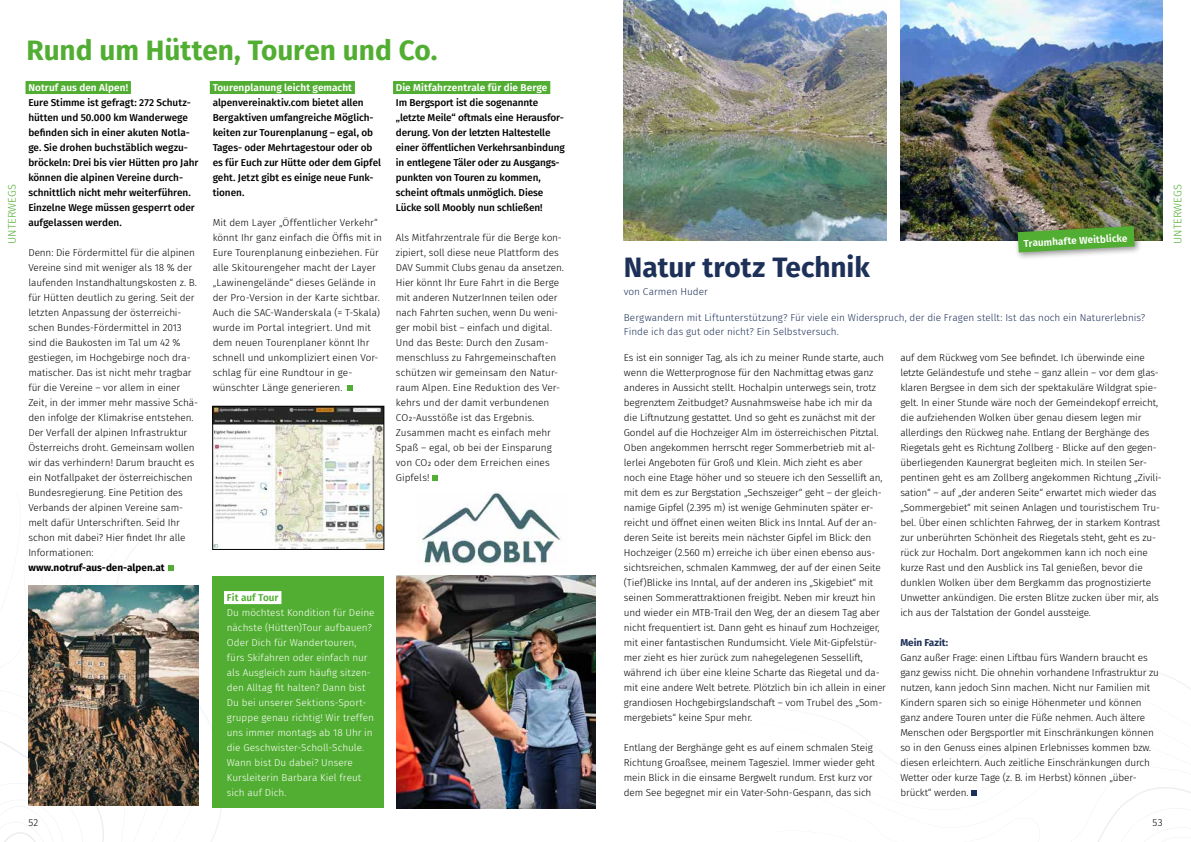
<style>
.page{position:relative;width:1191px;height:842px;background:#fff}
.page>*{position:absolute;margin:0;border:0;box-sizing:border-box;transform-origin:0 0}
.t1{font:700 28px "Fira Sans";letter-spacing:-.005em;color:#52ae32}
.t2{font:700 28px "Fira Sans";color:#1d3058}
.t3{font:300 11px "Fira Sans";color:#52ae32}
.t4{font:300 10px/15px "Fira Sans";letter-spacing:-.01em;color:#000}
.t5{font:500 10px/15px "Fira Sans";letter-spacing:-.01em;color:#000}
.t6{font:300 10px/15px "Fira Sans";color:#fff}
.t7{font:300 10px/14px "Fira Sans";color:#1d3058}
.t8{font:600 10px "Fira Sans";letter-spacing:.005em;color:#fff}
.t9{font:700 10px "Fira Sans";color:#000}
.t10{font:700 10px "Fira Sans";letter-spacing:-.005em;color:#1d3058}
.t11{font:600 10px "Fira Sans";letter-spacing:.005em;color:#52ae32}
</style>
<div class="page">
<svg style="left:111px;top:550px;width:111px;height:292px"></svg>
<svg style="left:885px;top:668px;width:306px;height:96px"></svg>
<div style="left:26px;top:81px;width:105px;height:13px;background:#52ae32"></div>
<svg style="left:432px;top:475px;width:5px;height:6px"></svg>
<img style="left:28px;top:586px;width:170px;height:219px">
<div style="left:210px;top:81px;width:145px;height:13px;background:#52ae32"></div>
<div style="left:393px;top:81px;width:157px;height:13px;background:#52ae32"></div>
<img style="left:214px;top:408px;width:168px;height:140px">
<div style="left:212px;top:406px;width:172px;height:144px;border:1px solid #000"></div>
<img style="left:417px;top:491px;width:145px;height:75px">
<img style="left:397px;top:576px;width:198px;height:233px">
<svg style="left:348px;top:386px;width:5px;height:5px"></svg>
<svg style="left:168px;top:566px;width:6px;height:5px"></svg>
<img style="left:900px;top:0;width:262px;height:240px">
<img style="left:624px;top:0;width:262px;height:240px">
<svg style="left:899px;top:764px;width:292px;height:78px"></svg>
<div style="left:1013px;top:222px;width:129px;height:38px;background:#000;opacity:.44"></div>
<svg style="left:1017px;top:226px;width:117px;height:26px"></svg>
<div style="left:212px;top:576px;width:171px;height:232px;background:#52ae32"></div>
<div style="left:224px;top:591px;width:57px;height:13px;background:#fff"></div>
<h1 class="t1" style="left:27px;top:27px;width:412px">Rund um Hütten, Touren und Co.</h1>
<p class="t8" style="left:213px;top:79px;width:141px">Tourenplanung leicht gemacht</p>
<p class="t5" style="left:213px;top:95px;width:170px">alpenvereinaktiv.com bietet allen<br>Bergaktiven umfangreiche Möglich&shy;keiten zur Tourenplanung – egal, ob<br>Tages- oder Mehrtagestour oder ob es für Euch zur Hütte oder dem Gipfel geht. Jetzt gibt es einige neue Funk&shy;tionen.</p>
<p class="t4" style="left:213px;top:215px;width:171px">Mit dem Layer „Öffentlicher Verkehr“ könnt Ihr ganz einfach die Öffis mit in Eure Tourenplanung einbeziehen. Für alle Skitourengeher macht der Layer „Lawinengelände“ dieses Gelände in der Pro-Version in der Karte sichtbar.<br>Auch die SAC-Wanderskala (= T-Skala) wurde im Portal integriert. Und mit dem neuen Tourenplaner könnt Ihr schnell und unkompliziert einen Vor&shy;schlag für eine Rundtour in ge&shy;wünschter Länge generieren.</p>
<p class="t8" style="left:396px;top:79px;width:153px">Die Mitfahrzentrale für die Berge</p>
<p class="t5" style="left:396px;top:95px;width:170px">Im Bergsport ist die sogenannte „letzte Meile“ oftmals eine Herausfor&shy;derung. Von der letzten Haltestelle einer öffentlichen Verkehrsanbindung in entlegene Täler oder zu Ausgangs&shy;punkten von Touren zu kommen, scheint oftmals unmöglich. Diese Lücke soll Moobly nun schließen!</p>
<p class="t4" style="left:396px;top:230px;width:170px">Als Mitfahrzentrale für die Berge kon&shy;zipiert, soll diese neue Plattform des DAV Summit Clubs genau da ansetzen.<br>Hier könnt Ihr Eure Fahrt in die Berge mit anderen NutzerInnen teilen oder nach Fahrten suchen, wenn Du weni&shy;ger mobil bist – einfach und digital.<br>Und das Beste: Durch den Zusam&shy;menschluss zu Fahrgemeinschaften schützen wir gemeinsam den Natur&shy;raum Alpen. Eine Reduktion des Ver&shy;kehrs und der damit verbundenen CO2-Ausstöße ist das Ergebnis.<br>Zusammen macht es einfach mehr Spaß – egal, ob bei der Einsparung von CO2 oder dem Erreichen eines Gipfels!</p>
<p class="t8" style="left:28px;top:79px;width:101px">Notruf aus den Alpen!</p>
<p class="t5" style="left:28px;top:95px;width:171px">Eure Stimme ist gefragt: 272 Schutz&shy;hütten und 50.000 km Wanderwege befinden sich in einer akuten Notla&shy;ge. Sie drohen buchstäblich wegzu&shy;bröckeln: Drei bis vier Hütten pro Jahr können die alpinen Vereine durch&shy;schnittlich nicht mehr weiterführen.<br>Einzelne Wege müssen gesperrt oder aufgelassen werden.</p>
<p class="t4" style="left:28px;top:245px;width:171px">Denn: Die Fördermittel für die alpinen Vereine sind mit weniger als 18 % der laufenden Instandhaltungskosten z. B. für Hütten deutlich zu gering. Seit der letzten Anpassung der österreichi&shy;schen Bundes-Fördermittel in 2013 sind die Baukosten im Tal um 42 % gestiegen, im Hochgebirge noch dra&shy;matischer. Das ist nicht mehr tragbar für die Vereine – vor allem in einer Zeit, in der immer mehr massive Schä&shy;den infolge der Klimakrise entstehen.<br>Der Verfall der alpinen Infrastruktur Österreichs droht. Gemeinsam wollen wir das verhindern! Darum braucht es ein Notfallpaket der österreichischen Bundesregierung. Eine Petition des Verbands der alpinen Vereine sam&shy;melt dafür Unterschriften. Seid Ihr schon mit dabei? Hier findet Ihr alle Informationen:</p>
<p class="t9" style="left:28px;top:559px;width:138px">www.notruf-aus-den-alpen.at</p>
<p class="t3" style="left:4px;top:244px;width:61px;rotate:-90deg">UNTERWEGS</p>
<p class="t3" style="left:1169px;top:244px;width:61px;rotate:-90deg">UNTERWEGS</p>
<p class="t8" style="left:1023px;top:235px;width:105px;rotate:-3deg">Traumhafte Weitblicke</p>
<h1 class="t2" style="left:624px;top:244px;width:247px">Natur trotz Technik</h1>
<p class="t7" style="left:624px;top:285px;width:85px">von Carmen Huder</p>
<p class="t7" style="left:624px;top:310px;width:523px">Bergwandern mit Liftunterstützung? Für viele ein Widerspruch, der die Fragen stellt: Ist das noch ein Naturerlebnis?<br>Finde ich das gut oder nicht? Ein Selbstversuch.</p>
<p class="t4" style="left:900px;top:350px;width:263px">auf dem Rückweg vom See befindet. Ich überwinde eine letzte Geländestufe und stehe – ganz allein – vor dem glas&shy;klaren Bergsee in dem sich der spektakuläre Wildgrat spie&shy;gelt. In einer Stunde wäre noch der Gemeindekopf erreicht, die aufziehenden Wolken über genau diesem legen mir allerdings den Rückweg nahe. Entlang der Berghänge des Riegetals geht es Richtung Zollberg - Blicke auf den gegen&shy;überliegenden Kaunergrat begleiten mich. In steilen Ser&shy;pentinen geht es am Zollberg angekommen Richtung „Zivili&shy;sation“ – auf „der anderen Seite“ erwartet mich wieder das „Sommergebiet“ mit seinen Anlagen und touristischem Tru&shy;bel. Über einen schlichten Fahrweg, der in starkem Kontrast zur unberührten Schönheit des Riegetals steht, geht es zu&shy;rück zur Hochalm. Dort angekommen kann ich noch eine kurze Rast und den Ausblick ins Tal genießen, bevor die dunklen Wolken über dem Bergkamm das prognostizierte Unwetter ankündigen. Die ersten Blitze zucken über mir, als ich aus der Talstation der Gondel aussteige.</p>
<p class="t10" style="left:900px;top:634px;width:49px">Mein Fazit:</p>
<p class="t4" style="left:900px;top:650px;width:260px">Ganz außer Frage: einen Liftbau fürs Wandern braucht es ganz gewiss nicht. Die ohnehin vorhandene Infrastruktur zu nutzen, kann jedoch Sinn machen. Nicht nur Familien mit Kindern sparen sich so einige Höhenmeter und können ganz andere Touren unter die Füße nehmen. Auch ältere Menschen oder Bergsportler mit Einschränkungen können so in den Genuss eines alpinen Erlebnisses kommen bzw. diesen erleichtern. Auch zeitliche Einschränkungen durch Wetter oder kurze Tage (z. B. im Herbst) können „über&shy;brückt“ werden.</p>
<p class="t4" style="left:624px;top:350px;width:264px">Es ist ein sonniger Tag, als ich zu meiner Runde starte, auch wenn die Wetterprognose für den Nachmittag etwas ganz anderes in Aussicht stellt. Hochalpin unterwegs sein, trotz begrenztem Zeitbudget? Ausnahmsweise habe ich mir da die Liftnutzung gestattet. Und so geht es zunächst mit der Gondel auf die Hochzeiger Alm im österreichischen Pitztal.<br>Oben angekommen herrscht reger Sommerbetrieb mit al&shy;lerlei Angeboten für Groß und Klein. Mich zieht es aber noch eine Etage höher und so steuere ich den Sessellift an, mit dem es zur Bergstation „Sechszeiger“ geht – der gleich&shy;namige Gipfel (2.395 m) ist wenige Gehminuten später er&shy;reicht und öffnet einen weiten Blick ins Inntal. Auf der an&shy;deren Seite ist bereits mein nächster Gipfel im Blick: den Hochzeiger (2.560 m) erreiche ich über einen ebenso aus&shy;sichtsreichen, schmalen Kammweg, der auf der einen Seite (Tief)Blicke ins Inntal, auf der anderen ins „Skigebiet“ mit seinen Sommerattraktionen freigibt. Neben mir kreuzt hin und wieder ein MTB-Trail den Weg, der an diesem Tag aber nicht frequentiert ist. Dann geht es hinauf zum Hochzeiger, mit einer fantastischen Rundumsicht. Viele Mit-Gipfelstür&shy;mer zieht es hier zurück zum nahegelegenen Sessellift, während ich über eine kleine Scharte das Riegetal und da&shy;mit eine andere Welt betrete. Plötzlich bin ich allein in einer grandiosen Hochgebirgslandschaft – vom Trubel des „Som&shy;mergebiets“ keine Spur mehr.</p>
<p class="t4" style="left:624px;top:740px;width:252px">Entlang der Berghänge geht es auf einem schmalen Steig Richtung Groaßsee, meinem Tagesziel. Immer wieder geht mein Blick in die einsame Bergwelt rundum. Erst kurz vor dem See begegnet mir ein Vater-Sohn-Gespann, das sich</p>
<p class="t11" style="left:227px;top:589px;width:53px">Fit auf Tour</p>
<p class="t6" style="left:227px;top:605px;width:149px">Du möchtest Kondition für Deine nächste (Hütten)Tour aufbauen?<br>Oder Dich für Wandertouren, fürs Skifahren oder einfach nur als Ausgleich zum häufig sitzen&shy;den Alltag fit halten? Dann bist<br>Du bei unserer Sektions-Sport&shy;gruppe genau richtig! Wir treffen uns immer montags ab 18 Uhr in die Geschwister-Scholl-Schule.<br>Wann bist Du dabei? Unsere<br>Kursleiterin Barbara Kiel freut sich auf Dich.</p>
<p class="t4" style="left:28px;top:815px;width:11px">52</p>
<p class="t4" style="left:1152px;top:815px;width:11px">53</p>
</div>
